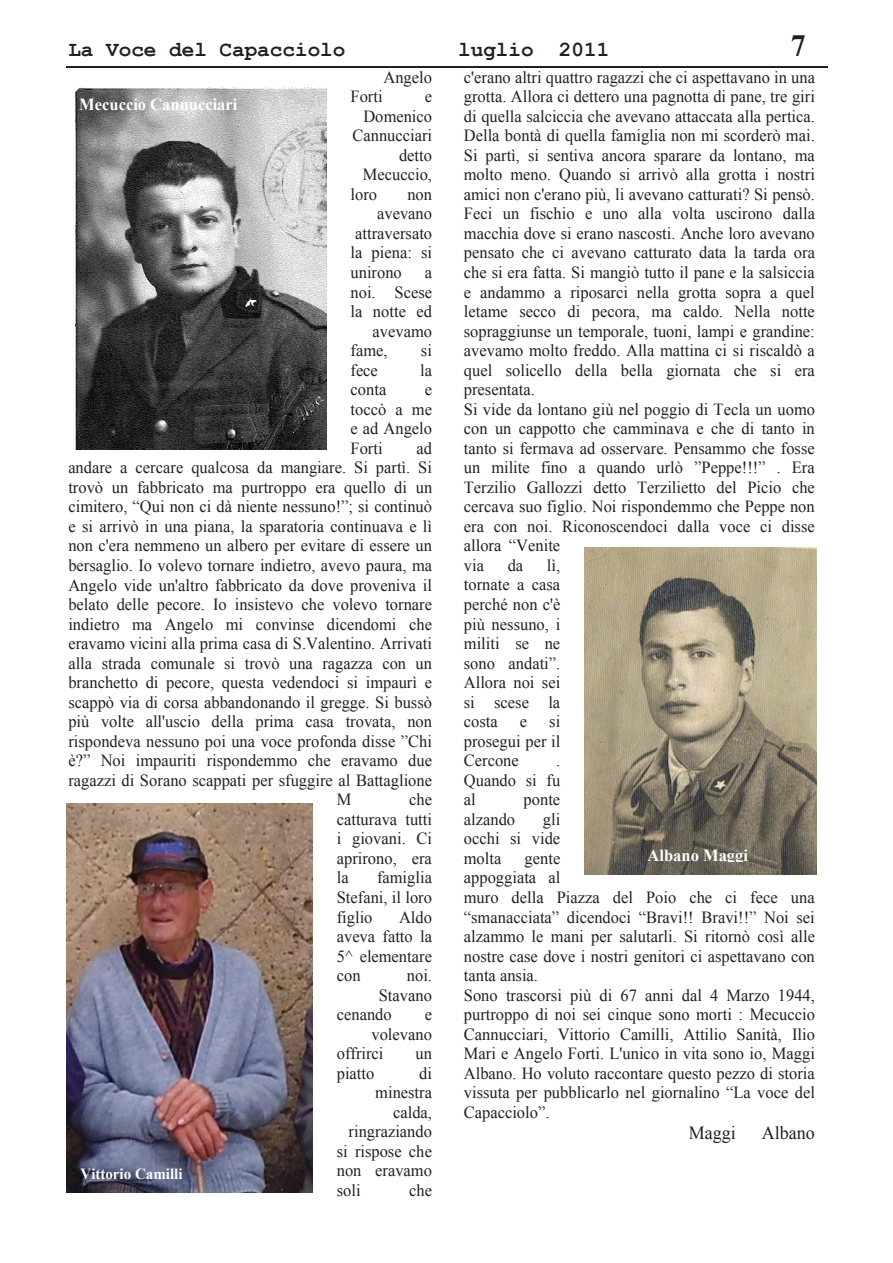
<style>
.page{position:relative;width:893px;height:1263px;background:#fff}
.page>*{position:absolute;margin:0;border:0;box-sizing:border-box;transform-origin:0 0}
.t1{font:700 30.9px "Times New Roman";color:#231f20}
.t2{font:700 21.6px "Courier New";color:#231f20}
.t3{font:18.6px "Times New Roman";color:#231f20}
.t4{font:16.95px/19.5px "Times New Roman";color:#231f20;text-align:justify}
.t5{font:700 16.95px "Times New Roman";color:#fff}
.t6{font:700 15.45px "Times New Roman";color:#fff}
</style>
<div class="page">
<hr style="left:66px;top:66px;width:762px;height:1px;background:#231f20">
<img style="left:75px;top:87px;width:251px;height:363px">
<img style="left:67px;top:803px;width:245px;height:390px">
<img style="left:584px;top:548px;width:232px;height:327px">
<p class="t2" style="left:68px;top:38px;width:279px">La Voce del Capacciolo</p>
<p class="t2" style="left:458px;top:38px;width:153px">luglio 2011</p>
<h1 class="t1" style="left:791px;top:29px;width:16px">7</h1>
<p class="t4" style="left:383px;top:67px;width:50px">Angelo</p>
<p class="t4" style="left:350px;top:87px;width:34px">Forti</p>
<p class="t4" style="left:425px;top:87px;width:9px">e</p>
<p class="t4" style="left:363px;top:106px;width:70px">Domenico</p>
<p class="t4" style="left:352px;top:126px;width:81px">Cannucciari</p>
<p class="t4" style="left:399px;top:145px;width:35px">detto</p>
<p class="t4" style="left:363px;top:165px;width:71px">Mecuccio,</p>
<p class="t4" style="left:350px;top:184px;width:28px">loro</p>
<p class="t4" style="left:407px;top:184px;width:26px">non</p>
<p class="t4" style="left:377px;top:204px;width:57px">avevano</p>
<p class="t4" style="left:355px;top:223px;width:78px">attraversato</p>
<p class="t4" style="left:350px;top:243px;width:83px">la piena: si</p>
<p class="t4" style="left:350px;top:263px;width:53px">unirono</p>
<p class="t4" style="left:425px;top:263px;width:9px">a</p>
<p class="t4" style="left:350px;top:282px;width:83px">noi. Scese</p>
<p class="t4" style="left:350px;top:302px;width:83px">la notte ed</p>
<p class="t4" style="left:373px;top:321px;width:61px">avevamo</p>
<p class="t4" style="left:350px;top:341px;width:38px">fame,</p>
<p class="t4" style="left:421px;top:341px;width:12px">si</p>
<p class="t4" style="left:350px;top:360px;width:29px">fece</p>
<p class="t4" style="left:420px;top:360px;width:13px">la</p>
<p class="t4" style="left:350px;top:380px;width:37px">conta</p>
<p class="t4" style="left:464px;top:67px;width:353px;text-align:left">c'erano altri quattro ragazzi che ci aspettavano in una grotta. Allora ci dettero una pagnotta di pane, tre giri di quella salciccia che avevano attaccata alla pertica.<br>Della bontà di quella famiglia non mi scorderò mai.<br>Si partì, si sentiva ancora sparare da lontano, ma molto meno. Quando si arrivò alla grotta i nostri amici non c'erano più, li avevano catturati? Si pensò.<br>Feci un fischio e uno alla volta uscirono dalla macchia dove si erano nascosti. Anche loro avevano pensato che ci avevano catturato data la tarda ora che si era fatta. Si mangiò tutto il pane e la salsiccia e andammo a riposarci nella grotta sopra a quel letame secco di pecora, ma caldo. Nella notte sopraggiunse un temporale, tuoni, lampi e grandine: avevamo molto freddo. Alla mattina ci si riscaldò a quel solicello della bella giornata che si era presentata.<br>Si vide da lontano giù nel poggio di Tecla un uomo con un cappotto che camminava e che di tanto in tanto si fermava ad osservare. Pensammo che fosse un milite fino a quando urlò ”Peppe!!!” . Era Terzilio Gallozzi detto Terzilietto del Picio che cercava suo figlio. Noi rispondemmo che Peppe non era con noi. Riconoscendoci dalla voce ci disse allora “Venite<br>via</p>
<p class="t5" style="left:79px;top:95px;width:160px">Mecuccio Cannucciari</p>
<p class="t4" style="left:350px;top:380px;width:83px;text-indent:74px">e toccò a me e ad Angelo Forti</p>
<p class="t4" style="left:416px;top:438px;width:17px">ad</p>
<p class="t4" style="left:68px;top:458px;width:365px">andare a cercare qualcosa da mangiare. Si partì. Si</p>
<p class="t4" style="left:68px;top:477px;width:365px">trovò un fabbricato ma purtroppo era quello di un</p>
<p class="t4" style="left:68px;top:497px;width:365px">cimitero, “Qui non ci dà niente nessuno!”; si continuò</p>
<p class="t4" style="left:68px;top:516px;width:365px">e si arrivò in una piana, la sparatoria continuava e lì</p>
<p class="t4" style="left:68px;top:536px;width:365px">non c'era nemmeno un albero per evitare di essere un</p>
<p class="t4" style="left:68px;top:555px;width:365px">bersaglio. Io volevo tornare indietro, avevo paura, ma</p>
<p class="t4" style="left:68px;top:575px;width:365px">Angelo vide un'altro fabbricato da dove proveniva il</p>
<p class="t4" style="left:68px;top:595px;width:365px">belato delle pecore. Io insistevo che volevo tornare</p>
<p class="t4" style="left:68px;top:614px;width:365px">indietro ma Angelo mi convinse dicendomi che</p>
<p class="t4" style="left:68px;top:634px;width:365px">eravamo vicini alla prima casa di S.Valentino. Arrivati</p>
<p class="t4" style="left:68px;top:653px;width:365px">alla strada comunale si trovò una ragazza con un</p>
<p class="t4" style="left:68px;top:673px;width:365px">branchetto di pecore, questa vedendoci si impaurì e</p>
<p class="t4" style="left:68px;top:692px;width:365px">scappò via di corsa abbandonando il gregge. Si bussò</p>
<p class="t4" style="left:68px;top:712px;width:365px">più volte all'uscio della prima casa trovata, non</p>
<p class="t4" style="left:68px;top:731px;width:365px">rispondeva nessuno poi una voce profonda disse ”Chi</p>
<p class="t4" style="left:68px;top:751px;width:365px">è?” Noi impauriti rispondemmo che eravamo due</p>
<p class="t4" style="left:68px;top:770px;width:365px">ragazzi di Sorano scappati per sfuggire al Battaglione</p>
<p class="t4" style="left:337px;top:790px;width:16px">M</p>
<p class="t4" style="left:464px;top:555px;width:98px;text-indent:83px">lì, tornate a casa perché non c'è più nessuno, i militi se ne sono andati”.<br>Allora noi sei si scese la costa</p>
<p class="t4" style="left:508px;top:555px;width:17px">da</p>
<p class="t4" style="left:464px;top:712px;width:98px;text-indent:85px">si prosegui per il Cercone</p>
<p class="t4" style="left:464px;top:751px;width:98px;text-indent:92px">.<br>Quando si fu al</p>
<p class="t4" style="left:520px;top:712px;width:9px">e</p>
<p class="t4" style="left:337px;top:790px;width:97px;text-indent:72px">che catturava tutti i giovani. Ci aprirono, era la</p>
<p class="t4" style="left:524px;top:790px;width:38px">ponte</p>
<p class="t4" style="left:464px;top:809px;width:98px;text-indent:79px">gli occhi si vide molta</p>
<p class="t4" style="left:464px;top:809px;width:53px">alzando</p>
<p class="t5" style="left:647px;top:846px;width:102px">Albano Maggi</p>
<p class="t4" style="left:464px;top:848px;width:353px;text-align:left;text-indent:61px">gente<br>appoggiata al<br>muro della Piazza del Poio che ci fece una “smanacciata” dicendoci “Bravi!! Bravi!!” Noi sei alzammo le mani per salutarli. Si ritornò così alle nostre case dove i nostri genitori ci aspettavano con tanta ansia.<br>Sono trascorsi più di 67 anni dal 4 Marzo 1944, purtroppo di noi sei cinque sono morti : Mecuccio Cannucciari, Vittorio Camilli, Attilio Sanità, Ilio Mari e Angelo Forti. L'unico in vita sono io, Maggi Albano. Ho voluto raccontare questo pezzo di storia vissuta per pubblicarlo nel giornalino “La voce del Capacciolo”.</p>
<p class="t3" style="left:689px;top:1122px;width:48px">Maggi</p>
<p class="t3" style="left:762px;top:1122px;width:54px">Albano</p>
<p class="t4" style="left:337px;top:868px;width:97px;text-indent:40px">famiglia Stefani, il loro figlio</p>
<p class="t4" style="left:337px;top:907px;width:97px;text-indent:62px">Aldo aveva fatto la 5^ elementare con</p>
<p class="t4" style="left:407px;top:966px;width:27px">noi.</p>
<p class="t4" style="left:379px;top:985px;width:55px">Stavano</p>
<p class="t4" style="left:337px;top:1005px;width:56px">cenando</p>
<p class="t4" style="left:425px;top:1005px;width:9px">e</p>
<p class="t4" style="left:371px;top:1024px;width:62px">volevano</p>
<p class="t4" style="left:337px;top:1044px;width:48px">offrirci</p>
<p class="t4" style="left:415px;top:1044px;width:18px">un</p>
<p class="t4" style="left:337px;top:1063px;width:39px">piatto</p>
<p class="t4" style="left:419px;top:1063px;width:14px">di</p>
<p class="t4" style="left:375px;top:1083px;width:58px">minestra</p>
<p class="t4" style="left:393px;top:1102px;width:40px">calda,</p>
<p class="t4" style="left:348px;top:1122px;width:85px">ringraziando</p>
<p class="t4" style="left:337px;top:1141px;width:97px">si rispose che</p>
<p class="t4" style="left:337px;top:1161px;width:97px">non eravamo</p>
<p class="t4" style="left:337px;top:1180px;width:25px">soli</p>
<p class="t4" style="left:409px;top:1180px;width:24px">che</p>
<p class="t6" style="left:80px;top:1165px;width:104px">Vittorio Camilli</p>
</div>
